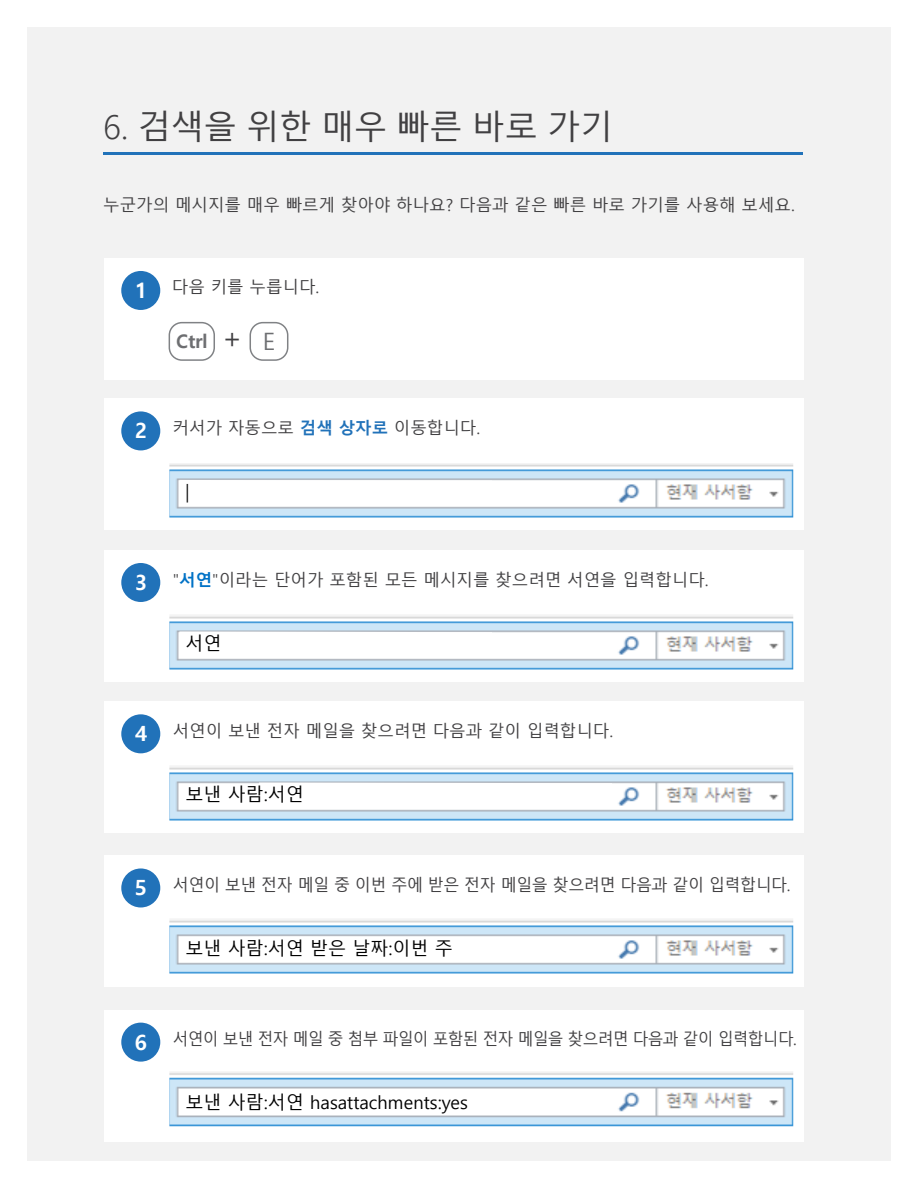
<style>
.page{position:relative;width:918px;height:1188px;background:#fff}
.page>*{position:absolute;margin:0;border:0;box-sizing:border-box;transform-origin:0 0}
.t1{font:33px "Malgun Gothic";color:#414042}
.t2{font:700 18.75px "Malgun Gothic";color:#6d6e71}
.t3{font:18px "Malgun Gothic";color:#000}
.t4{font:16.5px "Malgun Gothic";color:#414042}
.t5{font:16.5px "Malgun Gothic";letter-spacing:-.04em;color:#414042;scale:.95 1}
.t6{font:16.5px "Malgun Gothic";letter-spacing:-.025em;color:#414042}
.s1{font-weight:300}
.s2{font-weight:700;font-size:21px;color:#fff}
.s3{font-weight:400;font-size:28.5px;color:#414042}
.s4{font-weight:400;font-size:24px}
.s5{font-weight:700;color:#2172b9}
.s6{font-weight:700;color:#0072c6}
</style>
<div class="page">
<div style="left:27px;top:27px;width:864px;height:1134px;background:#f2f2f2"></div>
<div style="left:105px;top:258px;width:699px;height:122px;background:#fff"></div>
<div style="left:105px;top:550px;width:699px;height:132px;background:#fff"></div>
<div style="left:121px;top:271px;width:39px;height:39px;background:#2172b9;border-radius:50%"></div>
<div style="left:121px;top:563px;width:39px;height:39px;background:#2172b9;border-radius:50%"></div>
<div style="left:169px;top:322px;width:46px;height:39px;border:1px solid #808285;border-radius:13px"></div>
<div style="left:250px;top:322px;width:38px;height:39px;border:1px solid #808285;border-radius:13px"></div>
<hr style="left:103px;top:152px;width:700px;height:3px;background:#2172b9">
<img style="left:169px;top:615px;width:624px;height:55px">
<div style="left:105px;top:702px;width:699px;height:131px;background:#fff"></div>
<div style="left:121px;top:714px;width:39px;height:39px;background:#2172b9;border-radius:50%"></div>
<img style="left:169px;top:766px;width:624px;height:55px">
<svg style="left:179px;top:631px;width:313px;height:24px"></svg>
<div style="left:105px;top:399px;width:699px;height:131px;background:#fff"></div>
<div style="left:121px;top:411px;width:39px;height:39px;background:#2172b9;border-radius:50%"></div>
<img style="left:169px;top:463px;width:624px;height:55px">
<svg style="left:179px;top:480px;width:313px;height:23px"></svg>
<svg style="left:259px;top:783px;width:353px;height:23px"></svg>
<div style="left:105px;top:856px;width:699px;height:131px;background:#fff"></div>
<div style="left:121px;top:868px;width:39px;height:39px;background:#2172b9;border-radius:50%"></div>
<img style="left:169px;top:919px;width:624px;height:55px">
<svg style="left:259px;top:937px;width:313px;height:23px"></svg>
<div style="left:105px;top:1010px;width:699px;height:131px;background:#fff"></div>
<div style="left:121px;top:1023px;width:39px;height:39px;background:#2172b9;border-radius:50%"></div>
<img style="left:169px;top:1072px;width:624px;height:55px">
<svg style="left:259px;top:1091px;width:313px;height:23px"></svg>
<h1 class="t1" style="left:103px;top:109px;width:511px"><span class="s1">6.</span> 검색을 위한 매우 빠른 바로 가기</h1>
<p class="t4" style="left:103px;top:195px;width:693px">누군가의 메시지를 매우 빠르게 찾아야 하나요? 다음과 같은 빠른 바로 가기를 사용해 보세요.</p>
<p class="t4" style="left:135px;top:278px;width:186px"><span class="s2">1</span> 다음 키를 누릅니다.</p>
<p class="t2" style="left:176px;top:330px;width:101px">Ctrl <span class="s3">+</span> <span class="s4">E</span></p>
<p class="t4" style="left:135px;top:419px;width:347px"><span class="s2">2</span> 커서가 자동으로 <span class="s5">검색 상자로</span> 이동합니다.</p>
<p class="t3" style="left:186px;top:482px;width:6px">|</p>
<p class="t4" style="left:135px;top:570px;width:575px"><span class="s2">3</span> "<span class="s6">서연</span>"이라는 단어가 포함된 모든 메시지를 찾으려면 서연을 입력합니다.</p>
<p class="t3" style="left:186px;top:633px;width:37px">서연</p>
<p class="t4" style="left:135px;top:722px;width:480px"><span class="s2">4</span> 서연이 보낸 전자 메일을 찾으려면 다음과 같이 입력합니다.</p>
<p class="t3" style="left:186px;top:784px;width:120px">보낸 사람:서연</p>
<p class="t6" style="left:135px;top:876px;width:657px"><span class="s2">5</span> 서연이 보낸 전자 메일 중 이번 주에 받은 전자 메일을 찾으려면 다음과 같이 입력합니다.</p>
<p class="t3" style="left:186px;top:938px;width:269px">보낸 사람:서연 받은 날짜:이번 주</p>
<p class="t5" style="left:135px;top:1030px;width:698px"><span class="s2">6</span> 서연이 보낸 전자 메일 중 첨부 파일이 포함된 전자 메일을 찾으려면 다음과 같이 입력합니다.</p>
<p class="t3" style="left:186px;top:1093px;width:284px">보낸 사람:서연 hasattachments:yes</p>
</div>
